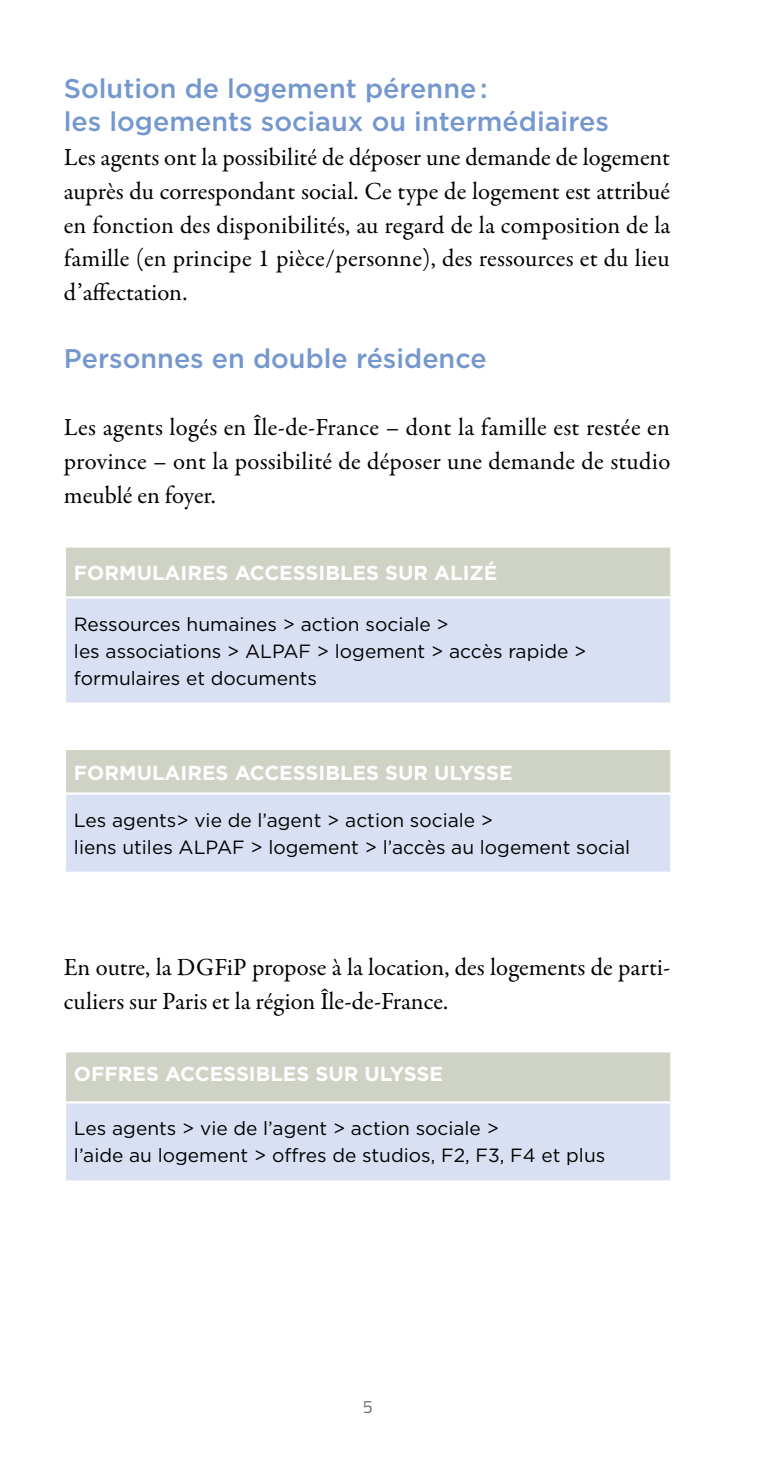
<style>
.page{position:relative;width:766px;height:1467px;background:#fff}
.page>*{position:absolute;margin:0;border:0;box-sizing:border-box;transform-origin:0 0}
.t1{font:500 27px/33.8px "Gotham";color:#7497ce}
.t2{font:24.75px/33.8px "Garamond Premr Pro";color:#000;text-align:justify}
.t3{font:700 20.25px "Gotham";color:#fff}
.t4{font:19.12px/27px "Gotham";color:#000}
.t5{font:18px "Titillium";color:#6e6e6e}
</style>
<div class="page">
<div style="left:65px;top:546px;width:606px;height:51px;background:#ced3c6"></div>
<div style="left:65px;top:597px;width:606px;height:107px;background:#dae0f3"></div>
<hr style="left:64px;top:545px;width:608px;height:3px;background:#fff">
<hr style="left:64px;top:548px;width:2px;height:48px;background:#fff">
<hr style="left:670px;top:548px;width:2px;height:48px;background:#fff">
<hr style="left:64px;top:596px;width:608px;height:3px;background:#fff">
<hr style="left:64px;top:599px;width:2px;height:104px;background:#fff">
<hr style="left:670px;top:599px;width:2px;height:104px;background:#fff">
<hr style="left:64px;top:703px;width:608px;height:2px;background:#fff">
<div style="left:65px;top:749px;width:606px;height:45px;background:#ced3c6"></div>
<div style="left:65px;top:794px;width:606px;height:79px;background:#dae0f3"></div>
<hr style="left:64px;top:748px;width:608px;height:2px;background:#fff">
<hr style="left:64px;top:750px;width:2px;height:42px;background:#fff">
<hr style="left:670px;top:750px;width:2px;height:42px;background:#fff">
<hr style="left:64px;top:792px;width:608px;height:3px;background:#fff">
<hr style="left:64px;top:795px;width:2px;height:77px;background:#fff">
<hr style="left:670px;top:795px;width:2px;height:77px;background:#fff">
<hr style="left:64px;top:872px;width:608px;height:2px;background:#fff">
<div style="left:65px;top:1051px;width:606px;height:51px;background:#ced3c6"></div>
<div style="left:65px;top:1102px;width:606px;height:80px;background:#dae0f3"></div>
<hr style="left:64px;top:1050px;width:608px;height:2px;background:#fff">
<hr style="left:64px;top:1052px;width:2px;height:49px;background:#fff">
<hr style="left:670px;top:1052px;width:2px;height:49px;background:#fff">
<hr style="left:64px;top:1101px;width:608px;height:2px;background:#fff">
<hr style="left:64px;top:1103px;width:2px;height:77px;background:#fff">
<hr style="left:670px;top:1103px;width:2px;height:77px;background:#fff">
<hr style="left:64px;top:1180px;width:608px;height:3px;background:#fff">
<p class="t1" style="left:64px;top:71px;width:546px">Solution de logement pérenne :<br>les logements sociaux ou intermédiaires</p>
<p class="t2" style="left:64px;top:141px;width:608px">Les agents ont la possibilité de déposer une demande de logement auprès du correspondant social. Ce type de logement est attribué en fonction des disponibilités, au regard de la composition de la famille (en principe 1 pièce/personne), des ressources et du lieu d’affectation.</p>
<p class="t1" style="left:64px;top:341px;width:424px">Personnes en double résidence</p>
<p class="t2" style="left:64px;top:411px;width:607px">Les agents logés en Île-de-France – dont la famille est restée en province – ont la possibilité de déposer une demande de studio meublé en foyer.</p>
<p class="t3" style="left:74px;top:561px;width:425px">FORM ULAIRES ACCESSIBLES SUR ALIZÉ</p>
<p class="t4" style="left:74px;top:610px;width:514px">Ressources humaines &gt; action sociale &gt;<br>les associations &gt; ALPAF &gt; logement &gt; accès rapide &gt; formulaires et documents</p>
<p class="t3" style="left:74px;top:761px;width:440px">FORM ULAIRES ACCESSIBLES SUR ULYSSE</p>
<p class="t4" style="left:74px;top:806px;width:420px">Les agents&gt; vie de l’agent &gt; action sociale &gt; liens utiles Alpaf</p>
<p class="t4" style="left:250px;top:833px;width:381px">&gt; logement &gt; l’accès au logement social</p>
<p class="t2" style="left:64px;top:951px;width:607px">En outre, la DGFiP propose à la location, des logements de parti&shy;culiers sur Paris et la région Île-de-France.</p>
<p class="t3" style="left:74px;top:1062px;width:370px">OFFRES ACCESSIBLES SUR ULYSSE</p>
<p class="t4" style="left:74px;top:1115px;width:532px">Les agents &gt; vie de l’agent &gt; action sociale &gt;<br>l’aide au logement &gt; offres de studios, F2, F3, F4 et plus</p>
<p class="t5" style="left:363px;top:1393px;width:12px">5</p>
</div>
